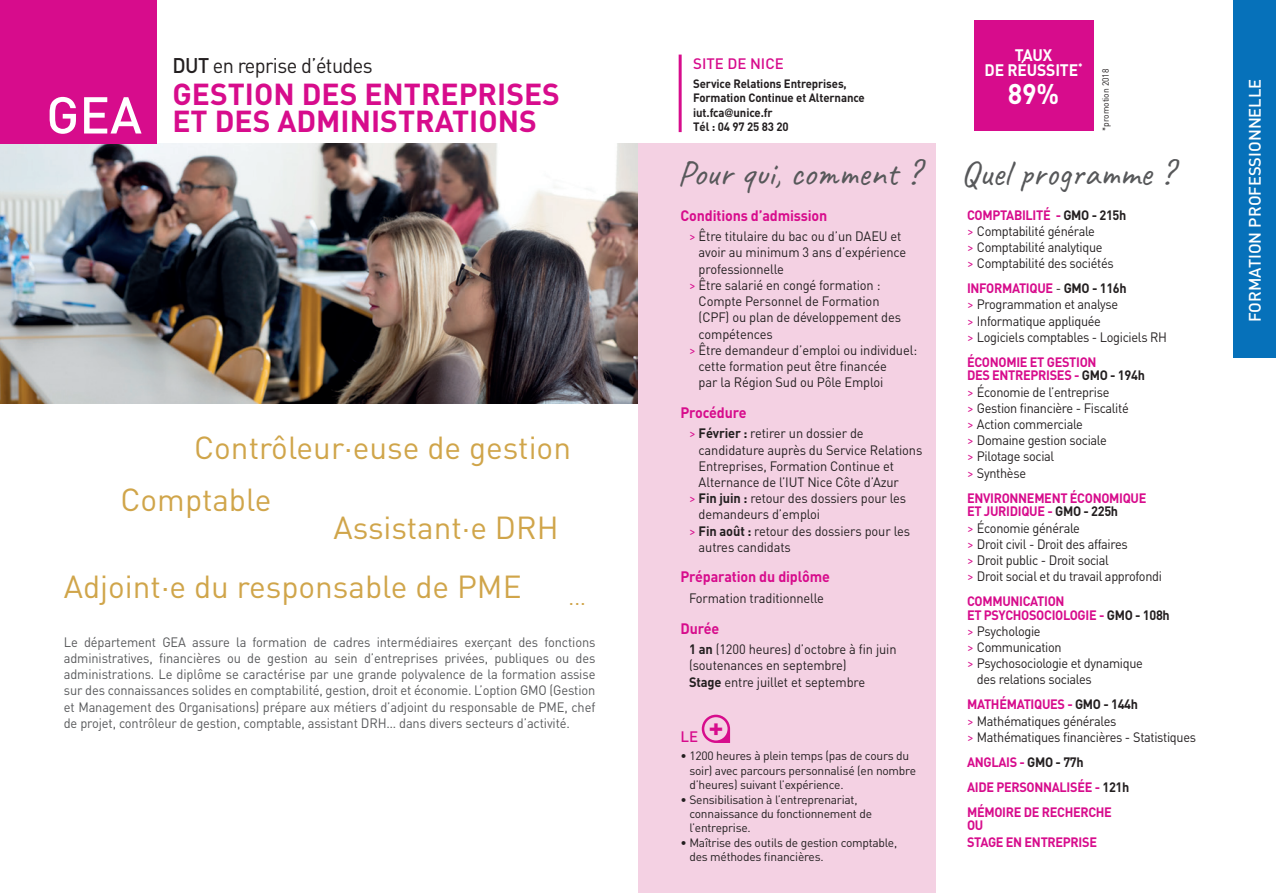
<style>
.page{position:relative;width:1276px;height:893px;background:#fff}
.page>*{position:absolute;margin:0;border:0;box-sizing:border-box;transform-origin:0 0}
.t1{font:500 51px "DIN";color:#fff}
.t2{font:36px "Caveat";color:#57585a}
.t3{font:700 33.3px "DIN Cond";color:#d70c8c;scale:.95 1}
.t4{font:31.5px "DIN";color:#d0a54a}
.t5{font:700 30px/27px "DIN";color:#d70c8c}
.t6{font:700 28.2px "DIN";color:#fff;scale:.95 1}
.t7{font:21.3px "DIN";color:#d0a54a}
.t8{font:21px "DIN";letter-spacing:-.03em;color:#231f20;scale:.95 1}
.t9{font:500 16.5px "DIN";color:#fff}
.t10{font:700 16.5px/15px "DIN";letter-spacing:-.01em;color:#fff;text-align:center;scale:.95 1}
.t11{font:700 15px "DIN";letter-spacing:-.01em;color:#d70c8c;scale:.95 1}
.t12{font:500 15px "DIN";color:#d70c8c}
.t13{font:13.5px/16.2px "DIN";letter-spacing:-.025em;color:#231f20;scale:.95 1}
.t14{font:13.5px/16.2px "DIN";letter-spacing:-.025em;color:#231f20;scale:.94 1}
.t15{font:13.5px/16.2px "DIN";letter-spacing:-.01em;color:#57585a;text-align:justify;scale:.95 1}
.t16{font:700 13.5px/13.5px "DIN";letter-spacing:-.025em;color:#d70c8c;scale:.94 1}
.t17{font:12px/14.4px "DIN";letter-spacing:-.02em;color:#231f20}
.t18{font:700 12px/14.4px "DIN";letter-spacing:-.01em;color:#231f20;scale:.95 1}
.t19{font:9px "DIN";letter-spacing:-.01em;color:#231f20;scale:.95 1}
.s1{font-weight:500}
.s2{font-family:"Frutiger LT Std";font-weight:400}
.s3{color:#d70c8c}
.s4{font-weight:700}
.s5{color:#231f20}
.s6{font-weight:400;color:#231f20}
</style>
<div class="page">
<div style="left:638px;top:144px;width:298px;height:749px;background:#f4d1e3"></div>
<hr style="left:678px;top:55px;width:3px;height:77px;background:#d70c8c">
<img style="left:0;top:144px;width:638px;height:259px">
<svg style="left:702px;top:715px;width:28px;height:28px"></svg>
<div style="left:974px;top:20px;width:119px;height:111px;background:#d70c8c"></div>
<div style="left:0;top:0;width:156px;height:144px;background:#d70c8c"></div>
<div style="left:1233px;top:0;width:43px;height:357px;background:#0671ba"></div>
<p class="t1" style="left:46px;top:83px;width:97px">GEA</p>
<p class="t8" style="left:172px;top:53px;width:212px"><span class="s1">DUT</span> en reprise d’études</p>
<p class="t5" style="left:172px;top:79px;width:389px">GESTION DES ENTREPRISES<br>ET DES ADMINISTRATIONS</p>
<p class="t4" style="left:194px;top:427px;width:378px">Contrôleur·euse de gestion</p>
<p class="t4" style="left:121px;top:480px;width:152px">Comptable</p>
<p class="t4" style="left:334px;top:508px;width:227px">Assistant·e DRH</p>
<p class="t4" style="left:64px;top:567px;width:459px">Adjoint·e du responsable de PME</p>
<p class="t7" style="left:568px;top:584px;width:19px">...</p>
<p class="t15" style="left:64px;top:633px;width:561px">Le département GEA assure la formation de cadres intermédiaires exerçant des fonctions administratives, financières ou de gestion au sein d’entreprises privées, publiques ou des administrations. Le diplôme se caractérise par une grande polyvalence de la formation assise sur des connaissances solides en comptabilité, gestion, droit et économie. L’option GMO (Gestion et Management des Organisations) prépare aux métiers d’adjoint du responsable de PME, chef de projet, contrôleur de gestion, comptable, assistant DRH… dans divers secteurs d’activité.</p>
<p class="t12" style="left:693px;top:54px;width:92px">SITE DE NICE</p>
<p class="t18" style="left:693px;top:76px;width:182px">Service Relations Entreprises,<br>Formation Continue et Alternance</p>
<p class="t18" style="left:693px;top:105px;width:85px">iut.fca<span class="s2">@</span>unice.fr</p>
<p class="t18" style="left:693px;top:119px;width:102px">Tél : 04 97 25 83 20</p>
<p class="t10" style="left:984px;top:46px;width:105px">TAUX<br>DE RÉUSSITE<sup>*</sup></p>
<p class="t6" style="left:1008px;top:75px;width:55px">89%</p>
<p class="t19" style="left:1100px;top:131px;width:66px;rotate:-90deg">*promotion 2018</p>
<p class="t2" style="left:677px;top:151px;width:244px">Pour qui, comment ?</p>
<p class="t2" style="left:961px;top:150px;width:214px">Quel programme ?</p>
<p class="t11" style="left:680px;top:206px;width:156px">Conditions d’admission</p>
<p class="t13" style="left:698px;top:228px;width:220px;text-indent:-10px"><span class="s3">&gt;</span> Être titulaire du bac ou d’un DAEU et avoir au minimum 3 ans d’expérience professionnelle</p>
<p class="t13" style="left:698px;top:277px;width:215px;text-indent:-10px"><span class="s3">&gt;</span> Être salarié en congé formation :<br>Compte Personnel de Formation (CPF) ou plan de développement des compétences</p>
<p class="t13" style="left:698px;top:341px;width:231px;text-indent:-10px"><span class="s3">&gt;</span> Être demandeur d’emploi ou individuel: cette formation peut être financée<br>par la Région Sud ou Pôle Emploi</p>
<p class="t11" style="left:680px;top:403px;width:71px">Procédure</p>
<p class="t13" style="left:698px;top:425px;width:237px;text-indent:-10px"><span class="s3">&gt;</span> <span class="s4">Février :</span> retirer un dossier de candidature auprès du Service Relations Entreprises, Formation Continue et Alternance de l’IUT Nice Côte d’Azur</p>
<p class="t13" style="left:698px;top:490px;width:220px;text-indent:-10px"><span class="s3">&gt;</span> <span class="s4">Fin juin :</span> retour des dossiers pour les demandeurs d’emploi</p>
<p class="t13" style="left:698px;top:522px;width:224px;text-indent:-10px"><span class="s3">&gt;</span> <span class="s4">Fin août :</span> retour des dossiers pour les autres candidats</p>
<p class="t11" style="left:680px;top:567px;width:159px">Préparation du diplôme</p>
<p class="t13" style="left:689px;top:590px;width:144px">Formation traditionnelle</p>
<p class="t11" style="left:680px;top:618px;width:42px">Durée</p>
<p class="t13" style="left:689px;top:641px;width:220px"><span class="s4">1 an</span> (1200 heures) d’octobre à fin juin (soutenances en septembre)<br><span class="s4">Stage</span> entre juillet et septembre</p>
<p class="t12" style="left:680px;top:727px;width:19px">LE</p>
<p class="t3" style="left:738px;top:722px;width:17px;rotate:90deg">+</p>
<p class="t17" style="left:689px;top:748px;width:228px;text-indent:-9px">• 1200 heures à plein temps (pas de cours du soir) avec parcours personnalisé (en nombre d’heures) suivant l’expérience.</p>
<p class="t17" style="left:689px;top:792px;width:184px;text-indent:-9px">• Sensibilisation à l’entreprenariat, connaissance du fonctionnement de l’entreprise.</p>
<p class="t17" style="left:689px;top:835px;width:209px;text-indent:-9px">• Maîtrise des outils de gestion comptable, des méthodes financières.</p>
<p class="t16" style="left:967px;top:207px;width:171px">COMPTABILITÉ - <span class="s5">GMO - 215h</span></p>
<p class="t14" style="left:967px;top:223px;width:138px"><span class="s3">&gt;</span> Comptabilité générale</p>
<p class="t14" style="left:967px;top:239px;width:146px"><span class="s3">&gt;</span> Comptabilité analytique</p>
<p class="t14" style="left:967px;top:255px;width:158px"><span class="s3">&gt;</span> Comptabilité des sociétés</p>
<p class="t16" style="left:967px;top:281px;width:171px">INFORMATIQUE <span class="s6">-</span> <span class="s5">GMO - 116h</span></p>
<p class="t14" style="left:967px;top:296px;width:162px"><span class="s3">&gt;</span> Programmation et analyse</p>
<p class="t14" style="left:967px;top:312px;width:144px"><span class="s3">&gt;</span> Informatique appliquée</p>
<p class="t14" style="left:967px;top:329px;width:214px"><span class="s3">&gt;</span> Logiciels comptables - Logiciels RH</p>
<p class="t16" style="left:967px;top:355px;width:191px">ÉCONOMIE ET GESTION<br>DES ENTREPRISES - <span class="s5">GMO - 194h</span></p>
<p class="t14" style="left:967px;top:383px;width:153px"><span class="s3">&gt;</span> Économie de l’entreprise</p>
<p class="t14" style="left:967px;top:399px;width:174px"><span class="s3">&gt;</span> Gestion financière - Fiscalité</p>
<p class="t14" style="left:967px;top:416px;width:125px"><span class="s3">&gt;</span> Action commerciale</p>
<p class="t14" style="left:967px;top:432px;width:150px"><span class="s3">&gt;</span> Domaine gestion sociale</p>
<p class="t14" style="left:967px;top:448px;width:94px"><span class="s3">&gt;</span> Pilotage social</p>
<p class="t14" style="left:967px;top:465px;width:64px"><span class="s3">&gt;</span> Synthèse</p>
<p class="t16" style="left:967px;top:491px;width:192px">ENVIRONNEMENT ÉCONOMIQUE<br>ET JURIDIQUE - <span class="s5">GMO - 225h</span></p>
<p class="t14" style="left:967px;top:519px;width:122px"><span class="s3">&gt;</span> Économie générale</p>
<p class="t14" style="left:967px;top:535px;width:172px"><span class="s3">&gt;</span> Droit civil - Droit des affaires</p>
<p class="t14" style="left:967px;top:552px;width:153px"><span class="s3">&gt;</span> Droit public - Droit social</p>
<p class="t14" style="left:967px;top:568px;width:209px"><span class="s3">&gt;</span> Droit social et du travail approfondi</p>
<p class="t16" style="left:967px;top:594px;width:217px">COMMUNICATION<br>ET PSYCHOSOCIOLOGIE - <span class="s5">GMO - 108h</span></p>
<p class="t14" style="left:967px;top:623px;width:80px"><span class="s3">&gt;</span> Psychologie</p>
<p class="t14" style="left:967px;top:639px;width:102px"><span class="s3">&gt;</span> Communication</p>
<p class="t14" style="left:977px;top:655px;width:178px;text-indent:-10px"><span class="s3">&gt;</span> Psychosociologie et dynamique des relations sociales</p>
<p class="t16" style="left:967px;top:697px;width:183px">MATHÉMATIQUES - <span class="s5">GMO - 144h</span></p>
<p class="t14" style="left:967px;top:712px;width:160px"><span class="s3">&gt;</span> Mathématiques générales</p>
<p class="t14" style="left:967px;top:729px;width:245px"><span class="s3">&gt;</span> Mathématiques financières - Statistiques</p>
<p class="t16" style="left:967px;top:755px;width:126px">ANGLAIS - <span class="s5">GMO - 77h</span></p>
<p class="t16" style="left:967px;top:780px;width:174px">AIDE PERSONNALISÉE - <span class="s5">121h</span></p>
<p class="t16" style="left:967px;top:805px;width:156px">MÉMOIRE DE RECHERCHE<br>OU</p>
<p class="t16" style="left:967px;top:834px;width:140px">STAGE EN ENTREPRISE</p>
<p class="t9" style="left:1244px;top:322px;width:245px;rotate:-90deg">FORMATION PROFESSIONNELLE</p>
</div>
